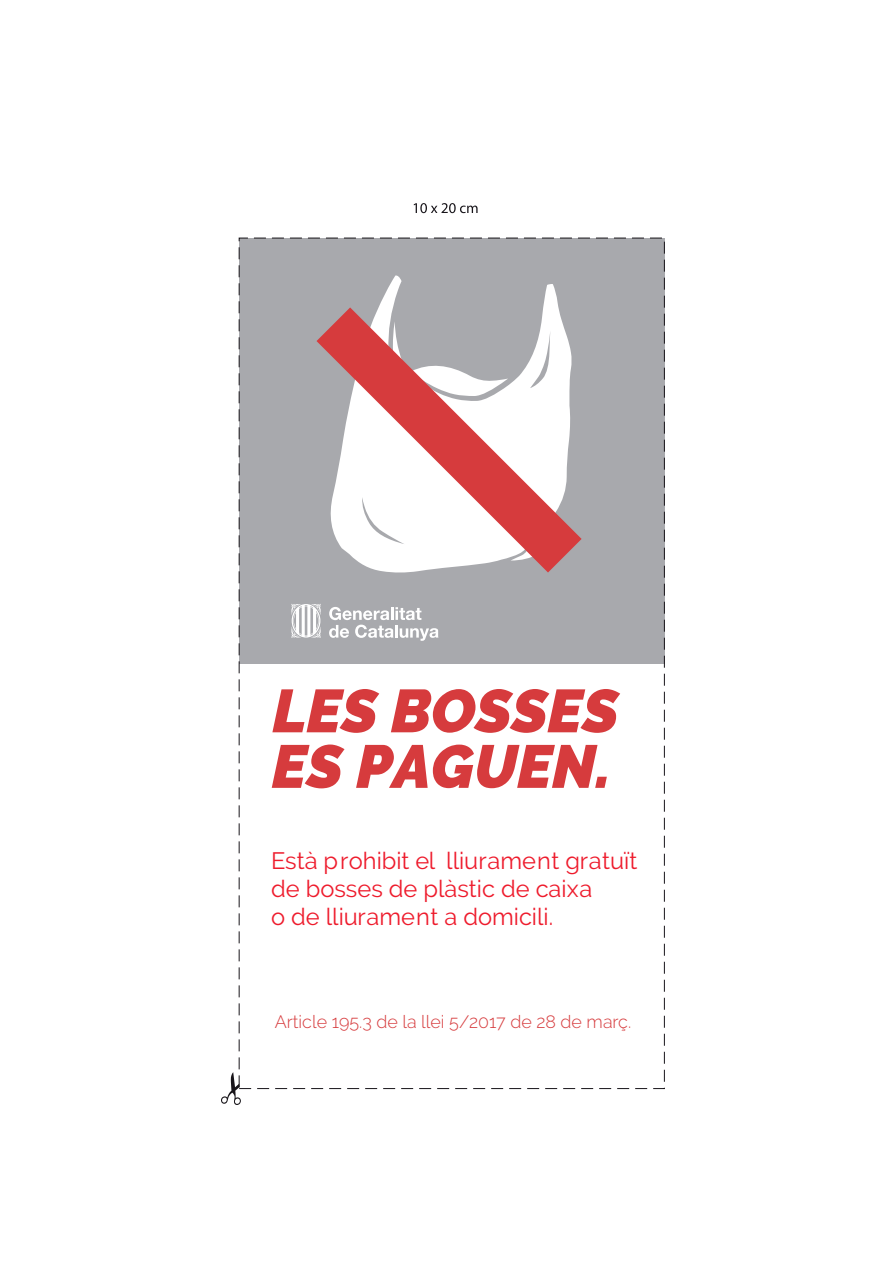
<style>
.page{position:relative;width:893px;height:1263px;background:#fff}
.page>*{position:absolute;margin:0;border:0;box-sizing:border-box;transform-origin:0 0}
.t1{font:italic 900 60.45px/55.5px "Raleway";color:#d63b3d}
.t2{font:23.7px/28.3px "Raleway";color:#ee1b2c}
.t3{font:300 17.85px "Raleway";color:#d63b3d}
</style>
<div class="page">
<div style="left:239px;top:238px;width:425px;height:425px;background:#a8a9ad"></div>
<svg style="left:329px;top:607px;width:109px;height:34px"></svg>
<svg style="left:291px;top:604px;width:30px;height:34px"></svg>
<svg style="left:379px;top:275px;width:180px;height:32px"></svg>
<svg style="left:221px;top:1072px;width:20px;height:33px"></svg>
<svg style="left:414px;top:203px;width:64px;height:10px"></svg>
<svg style="left:317px;top:307px;width:265px;height:265px"></svg>
<h1 class="t1" style="left:272px;top:683px;width:348px">LES BOSSES<br>ES PAGUEN.</h1>
<p class="t2" style="left:271px;top:846px;width:368px">Està prohibit el lliurament gratuït de bosses de plàstic de caixa<br>o de lliurament a domicili.</p>
<p class="t3" style="left:275px;top:1011px;width:358px">Article 195.3 de la llei 5/2017 de 28 de març.</p>
</div>
